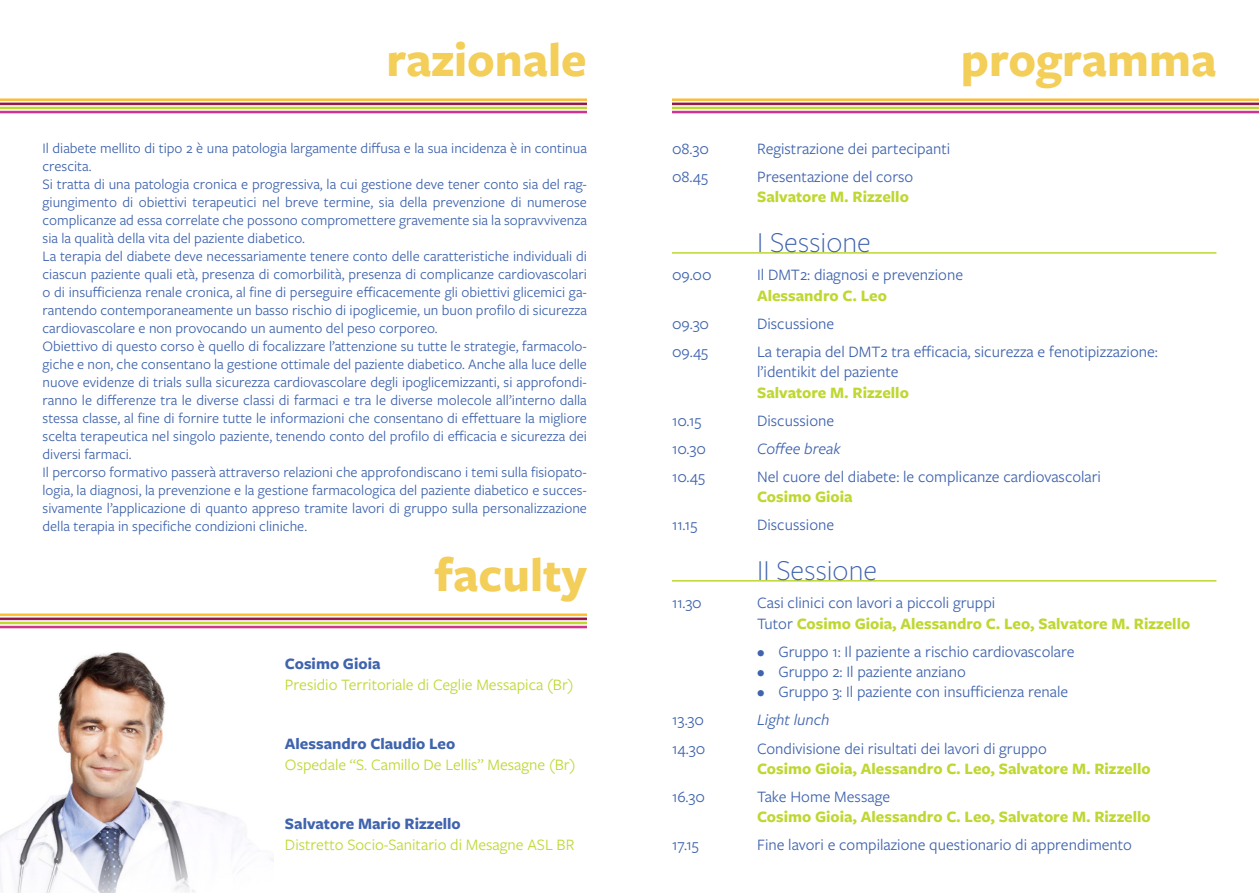
<style>
.page{position:relative;width:1259px;height:893px;background:#fff}
.page>*{position:absolute;margin:0;border:0;box-sizing:border-box;transform-origin:0 0}
.t1{font:700 49.5px "Freight Sans Pro";color:#f3ce59}
.t2{font:300 30px "Freight Sans Pro";color:#3f63ad}
.t3{font:16.5px/20.4px "Freight Sans Pro";color:#3f63ad}
.t4{font:700 16.5px/20.4px "Freight Sans Pro";color:#bfd730}
.t5{font:16.5px/21px "Freight Sans Pro";color:#bfd730}
.t6{font:italic 16.5px "Freight Sans Pro";color:#3f63ad}
.t7{font:15px/18px "Freight Sans Pro";color:#3f63ad;text-align:justify}
.s1{font-weight:700;color:#3f63ad}
.s2{font-weight:700;color:#bfd730}
.s3{font-weight:400;color:#3f63ad}
</style>
<div class="page">
<img style="left:0;top:652px;width:274px;height:241px">
<img style="left:672px;top:98px;width:587px;height:16px">
<img style="left:0;top:98px;width:587px;height:16px">
<img style="left:0;top:613px;width:587px;height:16px">
<hr style="left:672px;top:252px;width:544px;height:2px;background:#bfd730">
<hr style="left:672px;top:580px;width:544px;height:2px;background:#bfd730">
<p class="t1" style="left:386px;top:26px;width:202px">razionale</p>
<p class="t1" style="left:961px;top:26px;width:257px">programma</p>
<p class="t7" style="left:43px;top:138px;width:546px">Il diabete mellito di tipo 2 è una patologia largamente diffusa e la sua incidenza è in continua crescita.</p>
<p class="t7" style="left:43px;top:174px;width:546px">Si tratta di una patologia cronica e progressiva, la cui gestione deve tener conto sia del rag&shy;giungimento di obiettivi terapeutici nel breve termine, sia della prevenzione di numerose complicanze ad essa correlate che possono compromettere gravemente sia la sopravvivenza sia la qualità della vita del paziente diabetico.</p>
<p class="t7" style="left:43px;top:246px;width:546px">La terapia del diabete deve necessariamente tenere conto delle caratteristiche individuali di ciascun paziente quali età, presenza di comorbilità, presenza di complicanze cardiovascolari o di insufficienza renale cronica, al fine di perseguire efficacemente gli obiettivi glicemici ga&shy;rantendo contemporaneamente un basso rischio di ipoglicemie, un buon profilo di sicurezza cardiovascolare e non provocando un aumento del peso corporeo.</p>
<p class="t7" style="left:43px;top:336px;width:546px">Obiettivo di questo corso è quello di focalizzare l’attenzione su tutte le strategie, farmacolo&shy;giche e non, che consentano la gestione ottimale del paziente diabetico. Anche alla luce delle nuove evidenze di trials sulla sicurezza cardiovascolare degli ipoglicemizzanti, si approfondi&shy;ranno le differenze tra le diverse classi di farmaci e tra le diverse molecole all’interno dalla stessa classe, al fine di fornire tutte le informazioni che consentano di effettuare la migliore scelta terapeutica nel singolo paziente, tenendo conto del profilo di efficacia e sicurezza dei diversi farmaci.</p>
<p class="t7" style="left:43px;top:462px;width:546px">Il percorso formativo passerà attraverso relazioni che approfondiscano i temi sulla fisiopato&shy;logia, la diagnosi, la prevenzione e la gestione farmacologica del paziente diabetico e succes&shy;sivamente l’applicazione di quanto appreso tramite lavori di gruppo sulla personalizzazione della terapia in specifiche condizioni cliniche.</p>
<p class="t1" style="left:435px;top:541px;width:154px">faculty</p>
<p class="t5" style="left:285px;top:652px;width:290px"><span class="s1">Cosimo Gioia<br></span>Presidio Territoriale di Ceglie Messapica (Br)</p>
<p class="t5" style="left:285px;top:733px;width:292px"><span class="s1">Alessandro Claudio Leo<br></span>Ospedale “S. Camillo De Lellis” Mesagne (Br)</p>
<p class="t5" style="left:285px;top:813px;width:291px"><span class="s1">Salvatore Mario Rizzello<br></span>Distretto Socio-Sanitario di Mesagne ASL BR</p>
<p class="t3" style="left:672px;top:138px;width:38px">08.30</p>
<p class="t3" style="left:757px;top:138px;width:195px">Registrazione dei partecipanti</p>
<p class="t3" style="left:672px;top:166px;width:37px">08.45</p>
<p class="t3" style="left:757px;top:166px;width:158px">Presentazione del corso<br><span class="s2">Salvatore M. Rizzello</span></p>
<p class="t2" style="left:757px;top:222px;width:115px">I Sessione</p>
<p class="t3" style="left:672px;top:264px;width:41px">09.00</p>
<p class="t3" style="left:757px;top:264px;width:207px">Il DMT2: diagnosi e prevenzione<br><span class="s2">Alessandro C. Leo</span></p>
<p class="t3" style="left:672px;top:312px;width:39px">09.30</p>
<p class="t3" style="left:757px;top:312px;width:79px">Discussione</p>
<p class="t3" style="left:672px;top:340px;width:38px">09.45</p>
<p class="t3" style="left:757px;top:340px;width:402px">La terapia del DMT2 tra efficacia, sicurezza e fenotipizzazione: l’identikit del paziente<br><span class="s2">Salvatore M. Rizzello</span></p>
<p class="t3" style="left:672px;top:409px;width:31px">10.15</p>
<p class="t3" style="left:757px;top:409px;width:79px">Discussione</p>
<p class="t3" style="left:672px;top:437px;width:35px">10.30</p>
<p class="t6" style="left:757px;top:437px;width:85px">Coffee break</p>
<p class="t3" style="left:672px;top:465px;width:34px">10.45</p>
<p class="t3" style="left:757px;top:465px;width:345px">Nel cuore del diabete: le complicanze cardiovascolari<br><span class="s2">Cosimo Gioia</span></p>
<p class="t3" style="left:672px;top:514px;width:27px">11.15</p>
<p class="t3" style="left:757px;top:514px;width:79px">Discussione</p>
<p class="t2" style="left:757px;top:550px;width:122px">II Sessione</p>
<p class="t3" style="left:672px;top:592px;width:31px">11.30</p>
<p class="t4" style="left:757px;top:592px;width:435px"><span class="s3">Casi clinici con lavori a piccoli gruppi<br>Tutor</span> Cosimo Gioia, Alessandro C. Leo, Salvatore M. Rizzello</p>
<p class="t3" style="left:757px;top:640px;width:319px">• Gruppo 1: Il paziente a rischio cardiovascolare</p>
<p class="t3" style="left:757px;top:661px;width:210px">• Gruppo 2: Il paziente anziano</p>
<p class="t3" style="left:757px;top:681px;width:313px">• Gruppo 3: Il paziente con insufficienza renale</p>
<p class="t3" style="left:672px;top:709px;width:34px">13.30</p>
<p class="t6" style="left:757px;top:709px;width:74px">Light lunch</p>
<p class="t3" style="left:672px;top:737px;width:35px">14.30</p>
<p class="t4" style="left:757px;top:737px;width:395px"><span class="s3">Condivisione dei risultati dei lavori di gruppo<br></span>Cosimo Gioia, Alessandro C. Leo, Salvatore M. Rizzello</p>
<p class="t3" style="left:672px;top:786px;width:34px">16.30</p>
<p class="t4" style="left:757px;top:786px;width:395px"><span class="s3">Take Home Message<br></span>Cosimo Gioia, Alessandro C. Leo, Salvatore M. Rizzello</p>
<p class="t3" style="left:672px;top:834px;width:28px">17.15</p>
<p class="t3" style="left:757px;top:834px;width:376px">Fine lavori e compilazione questionario di apprendimento</p>
</div>
